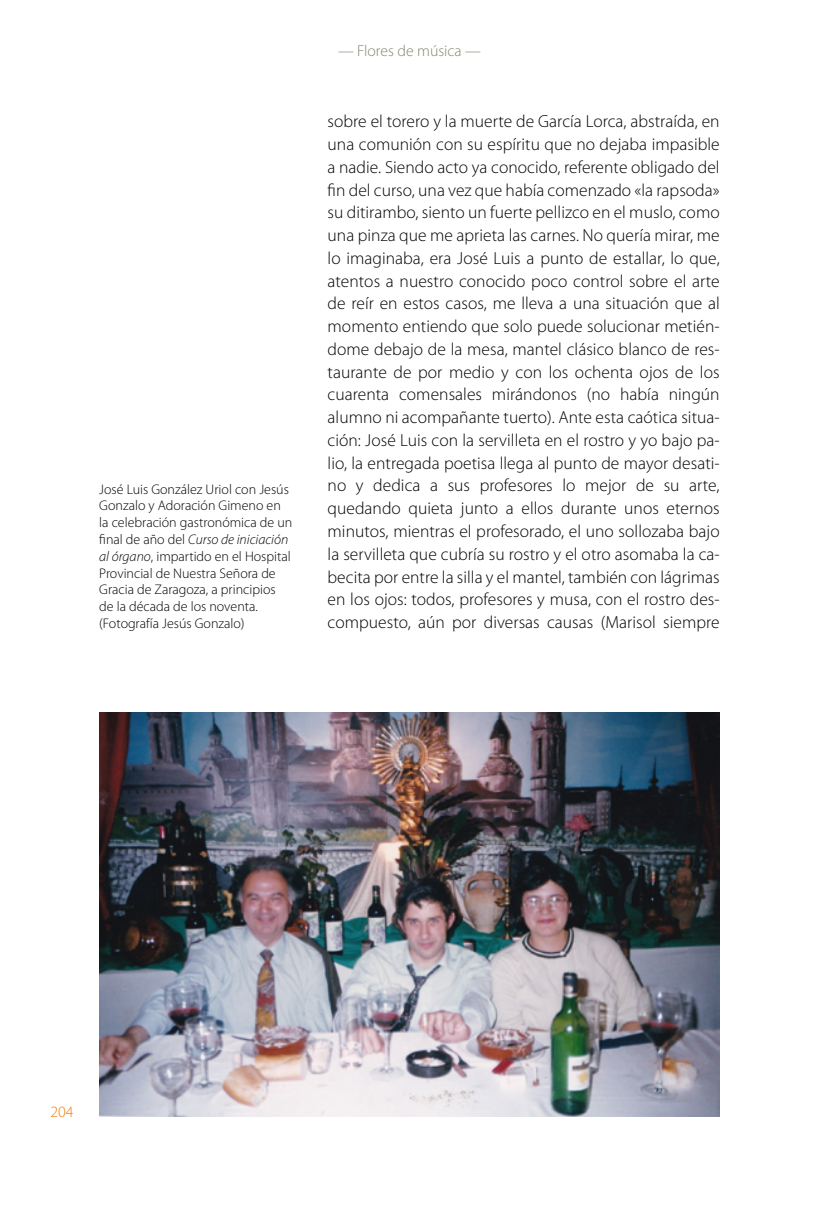
<style>
.page{position:relative;width:819px;height:1216px;background:#fff}
.page>*{position:absolute;margin:0;border:0;box-sizing:border-box;transform-origin:0 0}
.TEXTO{font:300 17.5px/22.8px "Myriad Pro";letter-spacing:.005em;color:#000;text-align:justify}
.t1{font:300 15.75px "Myriad Pro";color:#84866b}
.t2{font:300 15.75px "Myriad Pro";color:#ee7f00}
.NOTAS{font:300 14px/16.8px "Myriad Pro";color:#000}
.s1{font-style:italic}
</style>
<div class="page">
<img style="left:99px;top:712px;width:620px;height:404px">
<p class="NOTAS" style="left:99px;top:480px;width:194px">José Luis González Uriol con Jesús<br>Gonzalo y Adoración Gimeno en la celebración gastronómica de un final de año del <span class="s1">Curso de iniciación al órgano</span>, impartido en el Hospital<br>Provincial de Nuestra Señora de<br>Gracia de Zaragoza, a principios de la década de los noventa. (Fotografía Jesús Gonzalo)</p>
<p class="t1" style="left:338px;top:42px;width:144px">— Flores de música —</p>
<p class="TEXTO" style="left:327px;top:110px;width:393px">sobre el torero y la muerte de García Lorca, abstraída, en una comunión con su espíritu que no dejaba impasible a nadie. Siendo acto ya conocido, referente obligado del fin del curso, una vez que había comenzado «la rapsoda» su ditirambo, siento un fuerte pellizco en el muslo, como una pinza que me aprieta las carnes. No quería mirar, me lo imaginaba, era José Luis a punto de estallar, lo que, atentos a nuestro conocido poco control sobre el arte de reír en estos casos, me lleva a una situación que al momento entiendo que solo puede solucionar metién&shy;dome debajo de la mesa, mantel clásico blanco de res&shy;taurante de por medio y con los ochenta ojos de los cuarenta comensales mirándonos (no había ningún alumno ni acompañante tuerto). Ante esta caótica situa&shy;ción: José Luis con la servilleta en el rostro y yo bajo pa&shy;lio, la entregada poetisa llega al punto de mayor desati&shy;no y dedica a sus profesores lo mejor de su arte, quedando quieta junto a ellos durante unos eternos minutos, mientras el profesorado, el uno sollozaba bajo la servilleta que cubría su rostro y el otro asomaba la ca&shy;becita por entre la silla y el mantel, también con lágrimas en los ojos: todos, profesores y musa, con el rostro des&shy;compuesto, aún por diversas causas (Marisol siempre</p>
<p class="t2" style="left:50px;top:1102px;width:25px">204</p>
</div>
